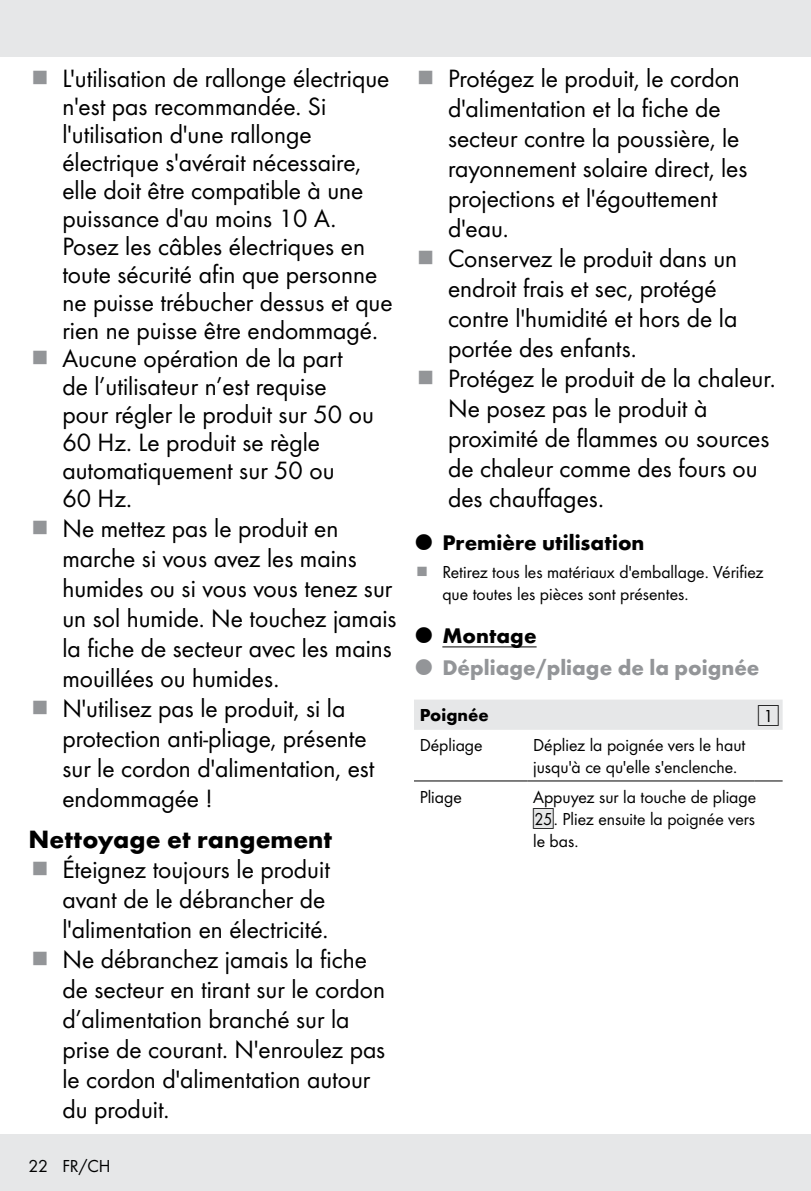
<style>
.page{position:relative;width:811px;height:1191px;background:#fff}
.page>*{position:absolute;margin:0;border:0;box-sizing:border-box;transform-origin:0 0}
.t1{font:26px/28.8px "Futura Boo";color:#000}
.t2{font:700 26px "Futura";letter-spacing:.005em;color:#000}
.t3{font:700 22px "Futura";color:#000}
.t4{font:700 22px "Futura";color:#939598}
.t5{font:18px/22px "Futura Boo";color:#000}
.t6{font:700 18px "Futura";color:#000}
.t7{font:15.8px "IMP Lidl Num Box";color:#000}
.s1{color:#e6e7e8}
.s2{font-family:"IMP Lidl Num Box";font-size:15.8px;color:#e6e7e8}
.s3{font-family:"IMP Lidl Num Box";font-size:15.8px}
</style>
<div class="page">
<div style="left:0;top:1134px;width:811px;height:57px;background:#e6e7e8"></div>
<div style="left:0;top:0;width:811px;height:57px;background:#e6e7e8"></div>
<hr style="left:442px;top:646px;width:94px;height:1px;background:#000">
<div style="left:414px;top:700px;width:368px;height:30px;background:#e6e7e8"></div>
<hr style="left:414px;top:780px;width:113px;height:1px;background:#000">
<hr style="left:527px;top:780px;width:227px;height:1px;background:#000">
<svg style="left:754px;top:780px;width:28px;height:1px"></svg>
<p class="t1" style="left:62px;top:63px;width:336px">L'utilisation de rallonge électrique n'est pas recommandée. Si l'utilisation d'une rallonge électrique s'avérait nécessaire, elle doit être compatible à une puissance d'au moins 10 A.<br>Posez les câbles électriques en toute sécurité afin que personne ne puisse trébucher dessus et que rien ne puisse être endommagé.<br>Aucune opération de la part<br>de l’utilisateur n’est requise<br>pour régler le produit sur 50 ou<br>60 Hz. Le produit se règle automatiquement sur 50 ou<br>60 Hz.<br>Ne mettez pas le produit en marche si vous avez les mains humides ou si vous vous tenez sur un sol humide. Ne touchez jamais la fiche de secteur avec les mains mouillées ou humides.<br>N'utilisez pas le produit, si la protection anti-pliage, présente sur le cordon d'alimentation, est endommagée !</p>
<p class="t2" style="left:28px;top:820px;width:305px">Nettoyage et rangement</p>
<p class="t1" style="left:62px;top:852px;width:324px;line-height:30px">Éteignez toujours le produit avant de le débrancher de l'alimentation en électricité.<br>Ne débranchez jamais la fiche de secteur en tirant sur le cordon d’alimentation branché sur la prise de courant. N'enroulez pas le cordon d'alimentation autour du produit.</p>
<p class="t5" style="left:28px;top:1154px;width:84px">22 FR/CH</p>
<p class="t1" style="left:448px;top:62px;width:329px;line-height:30px">Protégez le produit, le cordon d'alimentation et la fiche de secteur contre la poussière, le rayonnement solaire direct, les projections et l'égouttement d'eau.<br>Conservez le produit dans un endroit frais et sec, protégé contre l'humidité et hors de la portée des enfants.<br>Protégez le produit de la chaleur.<br>Ne posez pas le produit à proximité de flammes ou sources de chaleur comme des fours ou des chauffages.</p>
<p class="t3" style="left:442px;top:526px;width:204px">Première utilisation</p>
<p class="t5" style="left:442px;top:560px;width:323px">Retirez tous les matériaux d'emballage. Vérifiez que toutes les pièces sont présentes.</p>
<p class="t3" style="left:442px;top:619px;width:96px">Montage</p>
<p class="t4" style="left:442px;top:651px;width:319px">Dépliage/pliage de la poignée</p>
<p class="t6" style="left:420px;top:702px;width:70px">Poignée</p>
<p class="t7" style="left:758px;top:705px;width:22px"><span class="s1">[</span>1]</p>
<p class="t5" style="left:420px;top:733px;width:64px">Dépliage</p>
<p class="t5" style="left:533px;top:733px;width:214px">Dépliez la poignée vers le haut jusqu'à ce qu'elle s'enclenche.</p>
<p class="t5" style="left:420px;top:784px;width:44px">Pliage</p>
<p class="t5" style="left:533px;top:784px;width:225px;text-align:justify">Appuyez sur la touche de pliage <span class="s2">[</span><span class="s3">25]</span>. Pliez ensuite la poignée vers le bas.</p>
</div>
